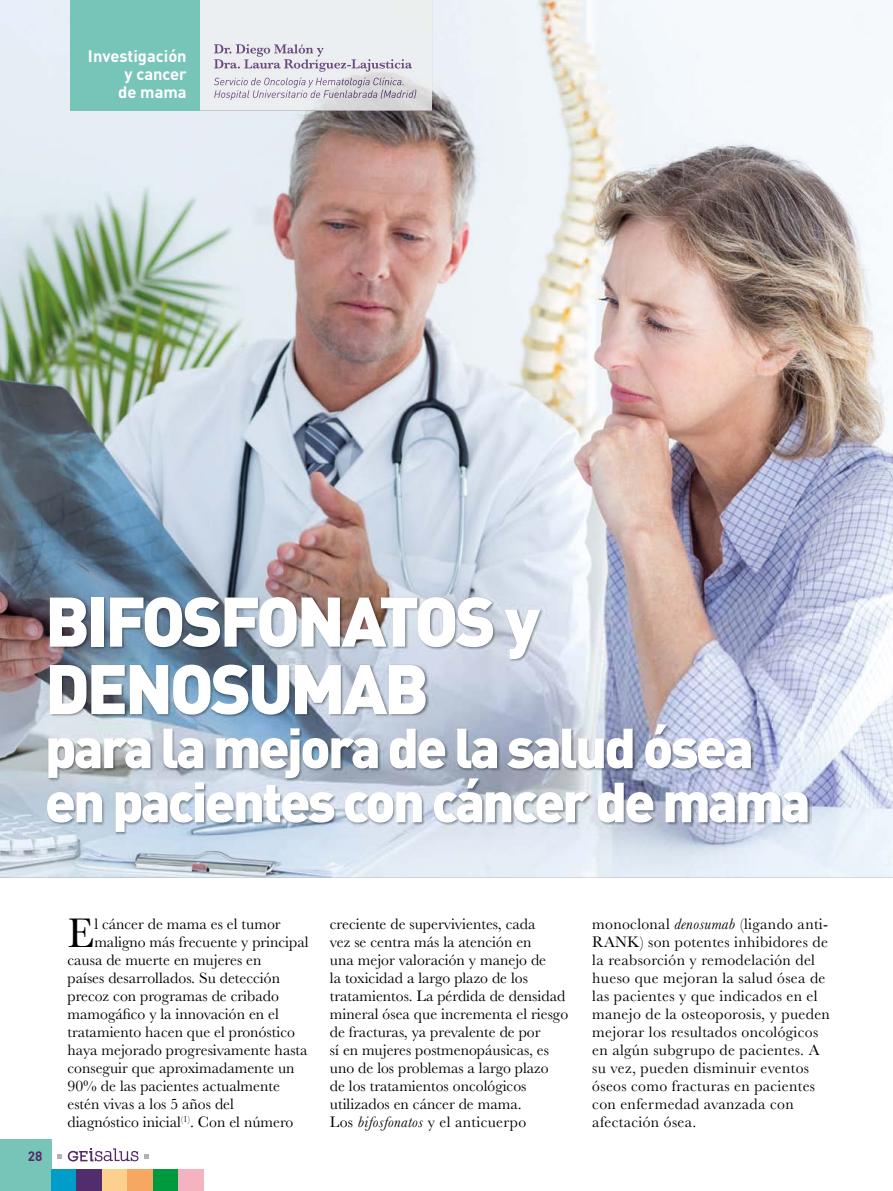
<style>
.page{position:relative;width:893px;height:1191px;background:#fff}
.page>*{position:absolute;margin:0;border:0;box-sizing:border-box;transform-origin:0 0}
.t1{font:900 69px/67.5px "DIN";letter-spacing:-.05em;color:#fff}
.t2{font:900 55.5px/54px "DIN";letter-spacing:-.05em;color:#fff}
.t3{font:42.9px "Baskerville";color:#000}
.t4{font:700 16.5px/18px "DIN";color:#fff;text-align:right}
.t5{font:15.75px/18px "Baskerville";color:#000}
.t6{font:15.75px/18px "Baskerville";letter-spacing:.02em;color:#000}
.t7{font:700 13.5px "DIN";color:#532a67}
.s1{font-style:italic}
</style>
<div class="page">
<div style="left:0;top:1139px;width:51px;height:52px;background:#77c5b9"></div>
<svg style="left:57px;top:1154px;width:5px;height:4px"></svg>
<svg style="left:144px;top:1154px;width:5px;height:4px"></svg>
<svg style="left:68px;top:1148px;width:70px;height:13px"></svg>
<div style="left:51px;top:1169px;width:26px;height:22px;background:#009cca"></div>
<div style="left:77px;top:1169px;width:25px;height:22px;background:#522d6d"></div>
<div style="left:102px;top:1169px;width:26px;height:22px;background:#fdd08f"></div>
<div style="left:128px;top:1169px;width:25px;height:22px;background:#f6a862"></div>
<div style="left:153px;top:1169px;width:26px;height:22px;background:#009a3e"></div>
<div style="left:179px;top:1169px;width:25px;height:22px;background:#f5b3c1"></div>
<img style="left:0;top:0;width:893px;height:877px">
<img style="left:200px;top:0;width:232px;height:111px">
<img style="left:214px;top:44px;width:110px;height:13px">
<img style="left:214px;top:59px;width:198px;height:13px">
<img style="left:214px;top:77px;width:191px;height:11px">
<img style="left:214px;top:89px;width:202px;height:11px">
<img style="left:47px;top:596px;width:764px;height:238px">
<div style="left:70px;top:0;width:130px;height:111px;background:#77c5b9"></div>
<p class="t4" style="left:88px;top:46px;width:100px">Investigación y cancer<br>de mama</p>
<h1 class="t1" style="left:45px;top:584px;width:497px">BIFOSFONATOS y<br>DENOSUMAB</h1>
<h2 class="t2" style="left:45px;top:718px;width:767px">para la mejora de la salud ósea en pacientes con cáncer de mama</h2>
<p class="t7" style="left:28px;top:1147px;width:16px">28</p>
<h3 class="t3" style="left:68px;top:906px;width:28px">E</h3>
<p class="t5" style="left:94px;top:915px;width:188px">l cáncer de mama es el tumor</p>
<p class="t5" style="left:94px;top:933px;width:216px">maligno más frecuente y principal</p>
<p class="t5" style="left:67px;top:951px;width:196px">causa de muerte en mujeres en</p>
<p class="t5" style="left:67px;top:969px;width:214px">países desarrollados. Su detección</p>
<p class="t5" style="left:67px;top:987px;width:213px">precoz con programas de cribado</p>
<p class="t5" style="left:67px;top:1005px;width:213px">mamogáfico y la innovación en el</p>
<p class="t5" style="left:67px;top:1023px;width:229px">tratamiento hacen que el pronóstico</p>
<p class="t5" style="left:67px;top:1041px;width:242px">haya mejorado progresivamente hasta</p>
<p class="t5" style="left:67px;top:1059px;width:229px">conseguir que aproximadamente un</p>
<p class="t5" style="left:67px;top:1077px;width:214px">90% de las pacientes actualmente</p>
<p class="t5" style="left:67px;top:1095px;width:168px">estén vivas a los 5 años del</p>
<p class="t5" style="left:67px;top:1113px;width:227px">diagnóstico inicial<sup>(1)</sup>. Con el número</p>
<p class="t5" style="left:330px;top:915px;width:240px">creciente de supervivientes, cada<br>vez se centra más la atención en<br>una mejor valoración y manejo de<br>la toxicidad a largo plazo de los tratamientos. La pérdida de densidad mineral ósea que incrementa el riesgo de fracturas, ya prevalente de por<br>sí en mujeres postmenopáusicas, es uno de los problemas a largo plazo<br>de los tratamientos oncológicos utilizados en cáncer de mama.<br>Los <span class="s1">bifosfonatos</span> y el anticuerpo</p>
<p class="t6" style="left:592px;top:915px;width:239px">monoclonal <span class="s1">denosumab</span> (ligando anti-<br>RANK) son potentes inhibidores de la reabsorción y remodelación del hueso que mejoran la salud ósea de las pacientes y que indicados en el manejo de la osteoporosis, y pueden mejorar los resultados oncológicos en algún subgrupo de pacientes. A su vez, pueden disminuir eventos óseos como fracturas en pacientes con enfermedad avanzada con afectación ósea.</p>
</div>
